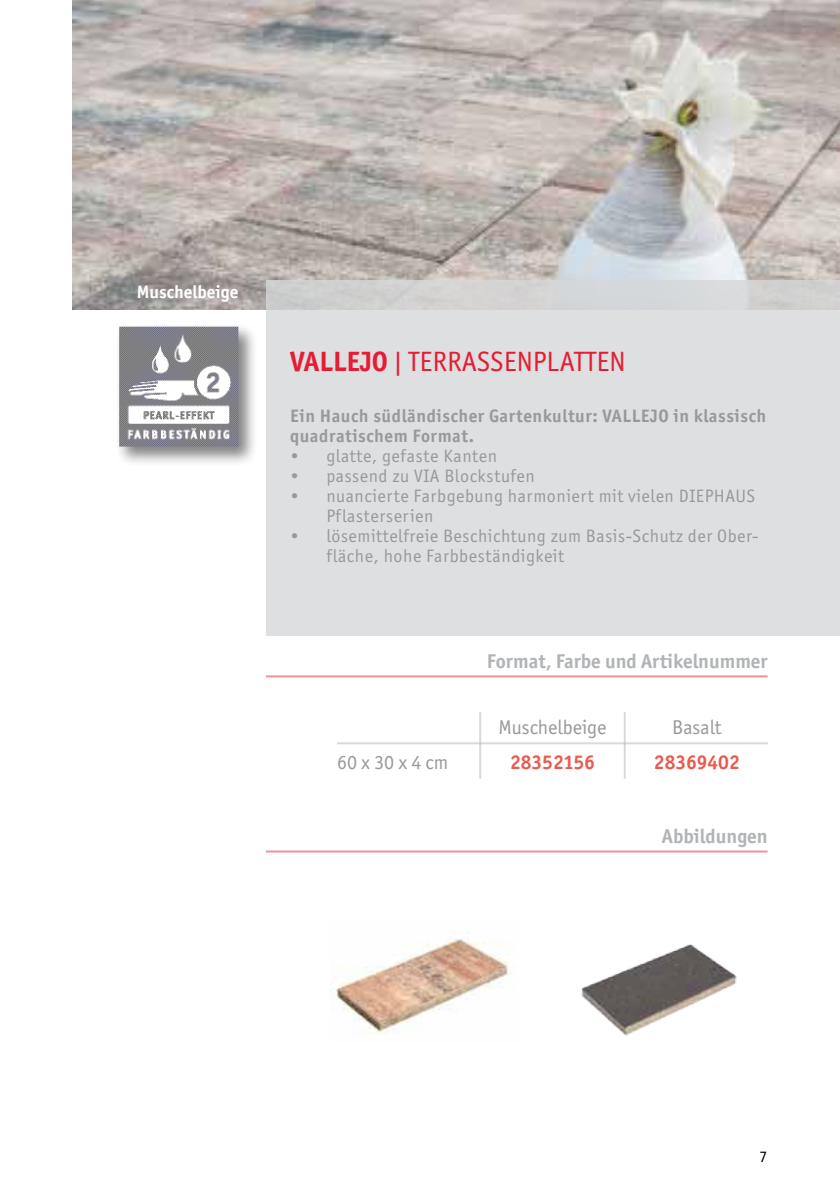
<style>
.page{position:relative;width:840px;height:1191px;background:#fff}
.page>*{position:absolute;margin:0;border:0;box-sizing:border-box;transform-origin:0 0}
.t1{font:28px "Officina Sans ITC Std";color:#e61d32}
.t2{font:700 20px "Officina Sans ITC Std";color:#b1b4b6}
.t3{font:20px "Officina Sans ITC Std";color:#97999c}
.t4{font:700 20px "Officina Sans ITC Std";color:#eb5a4f}
.t5{font:18px/20px "Officina Sans ITC Std";letter-spacing:.03em;color:#97999c}
.t6{font:700 18px/20px "Officina Sans ITC Std";letter-spacing:.03em;color:#97999c}
.t7{font:700 18px "Officina Sans ITC Std";color:#fff}
.t8{font:16px "Officina Sans ITC Std";color:#000}
.s1{font-weight:700}
</style>
<div class="page">
<img style="left:72px;top:0;width:767px;height:310px">
<div style="left:266px;top:281px;width:573px;height:355px;background:#dedfe0"></div>
<hr style="left:266px;top:675px;width:501px;height:2px;background:#e61d32">
<hr style="left:337px;top:742px;width:430px;height:2px;background:#b1b4b6">
<hr style="left:479px;top:712px;width:2px;height:66px;background:#b1b4b6">
<hr style="left:623px;top:712px;width:2px;height:66px;background:#b1b4b6">
<hr style="left:266px;top:850px;width:501px;height:2px;background:#e61d32">
<img style="left:330px;top:939px;width:179px;height:95px">
<img style="left:581px;top:944px;width:156px;height:92px">
<div style="left:115px;top:323px;width:143px;height:144px;background:#000;opacity:.5"></div>
<img style="left:119px;top:327px;width:119px;height:119px">
<p class="t7" style="left:137px;top:281px;width:103px">Muschelbeige</p>
<h1 class="t1" style="left:290px;top:346px;width:332px"><span class="s1">VALLEJO</span> | Terrassenplatten</h1>
<p class="t6" style="left:290px;top:406px;width:477px">Ein H auch südländischer Gartenkultur: VALLEJO in klassisch quadratischem Format.</p>
<p class="t5" style="left:290px;top:446px;width:208px">• glatte, gefaste Kanten</p>
<p class="t5" style="left:290px;top:466px;width:246px">• passend zu VIA Blockstufen</p>
<p class="t5" style="left:326px;top:486px;width:410px;text-indent:-36px">• nuancierte Farbgebung harmoniert mit vielen DIEPHAUS<br>Pflasterserien</p>
<p class="t5" style="left:326px;top:526px;width:433px;text-indent:-36px">• lösemittelfreie Beschichtung zum Basis-Schutz der Ober&shy;fläche, hohe Farbbeständigkeit</p>
<p class="t2" style="left:486px;top:649px;width:282px">Format, Farbe und Artikelnummer</p>
<p class="t3" style="left:498px;top:716px;width:109px">Muschelbeige</p>
<p class="t3" style="left:671px;top:716px;width:51px">Basalt</p>
<p class="t3" style="left:337px;top:750px;width:112px">60 x 30 x 4 cm</p>
<p class="t4" style="left:509px;top:749px;width:86px">28352156</p>
<p class="t4" style="left:653px;top:749px;width:87px">28369402</p>
<p class="t2" style="left:661px;top:824px;width:107px">Abbildungen</p>
<p class="t8" style="left:759px;top:1147px;width:9px">7</p>
</div>
